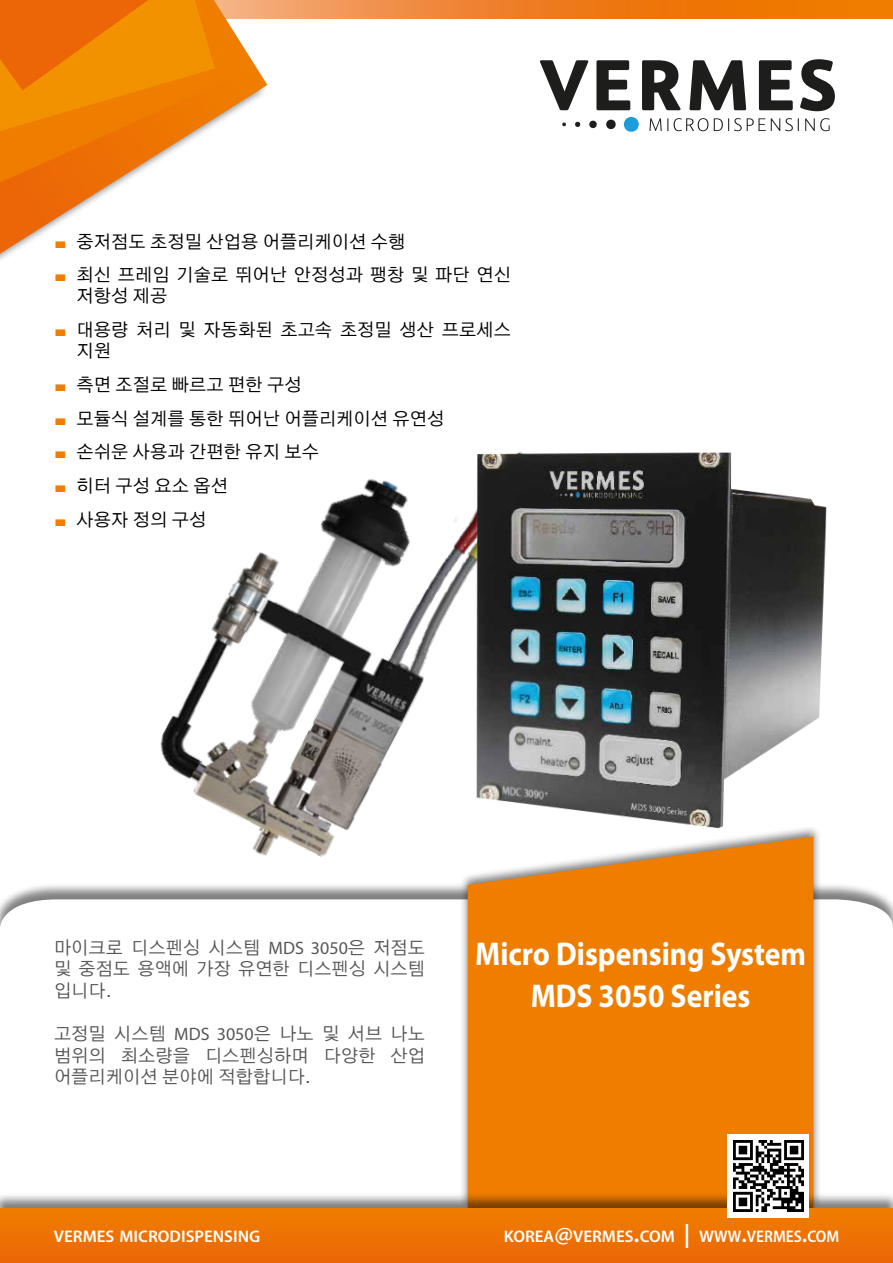
<style>
.page{position:relative;width:893px;height:1263px;background:#fff}
.page>*{position:absolute;margin:0;border:0;box-sizing:border-box;transform-origin:0 0}
.t1{font:700 33px/42px "Myriad Pro";color:#fff;text-align:center;scale:.9 1}
.t2{font:18px/21px "Gothic A1";color:#000}
.t3{font:18px/21.6px "Gothic A1";color:#575756;text-align:justify}
.t4{font:600 semi-condensed 16.8px "Myriad Pro";color:#fff;scale:1.1 1}
.s1{font-family:"Arial";font-size:14.1px;color:#ef7d00}
.s2{font-family:"Myriad Pro"}
.s3{font-size:24px}
</style>
<div class="page">
<div style="left:459px;top:824px;width:363px;height:389px;background:#000;opacity:.5"></div>
<div style="left:468px;top:854px;width:345px;height:338px;background:#ef7d00"></div>
<div style="left:0;top:1192px;width:893px;height:71px;background:#000;opacity:.5"></div>
<div style="left:0;top:1209px;width:893px;height:54px;background:#ee7203"></div>
<div style="left:727px;top:1134px;width:82px;height:83px;background:#fff"></div>
<img style="left:734px;top:1140px;width:69px;height:71px">
<svg style="left:308px;top:0;width:585px;height:18px;background:#ef7f1e"></svg>
<svg style="left:540px;top:60px;width:49px;height:50px"></svg>
<svg style="left:596px;top:60px;width:34px;height:50px"></svg>
<svg style="left:642px;top:60px;width:39px;height:50px"></svg>
<svg style="left:689px;top:60px;width:57px;height:50px"></svg>
<svg style="left:759px;top:60px;width:34px;height:50px"></svg>
<svg style="left:800px;top:59px;width:35px;height:52px"></svg>
<svg style="left:606px;top:119px;width:10px;height:11px"></svg>
<svg style="left:623px;top:117px;width:16px;height:15px"></svg>
<svg style="left:589px;top:120px;width:8px;height:8px"></svg>
<svg style="left:575px;top:122px;width:5px;height:5px"></svg>
<svg style="left:562px;top:122px;width:4px;height:4px"></svg>
<svg style="left:649px;top:118px;width:19px;height:13px"></svg>
<svg style="left:674px;top:118px;width:34px;height:13px"></svg>
<svg style="left:714px;top:118px;width:85px;height:13px"></svg>
<svg style="left:805px;top:118px;width:25px;height:13px"></svg>
<svg style="left:0;top:0;width:267px;height:254px"></svg>
<svg style="left:0;top:0;width:242px;height:183px;background:#f08b1e"></svg>
<img style="left:104px;top:478px;width:473px;height:437px">
<img style="left:437px;top:451px;width:390px;height:403px">
<p class="t2" style="left:54px;top:230px;width:353px"><span class="s1">■</span> 중저점도 초정밀 산업용 어플리케이션 수행</p>
<p class="t2" style="left:77px;top:264px;width:436px;text-indent:-23px"><span class="s1">■</span> 최신 프레임 기술로 뛰어난 안정성과 팽창 및 파단 연신 저항성 제공</p>
<p class="t2" style="left:77px;top:318px;width:436px;text-indent:-23px"><span class="s1">■</span> 대용량 처리 및 자동화된 초고속 초정밀 생산 프로세스 지원</p>
<p class="t2" style="left:54px;top:373px;width:249px"><span class="s1">■</span> 측면 조절로 빠르고 편한 구성</p>
<p class="t2" style="left:54px;top:407px;width:392px"><span class="s1">■</span> 모듈식 설계를 통한 뛰어난 어플리케이션 유연성</p>
<p class="t2" style="left:54px;top:441px;width:266px"><span class="s1">■</span> 손쉬운 사용과 간편한 유지 보수</p>
<p class="t2" style="left:54px;top:474px;width:176px"><span class="s1">■</span> 히터 구성 요소 옵션</p>
<p class="t2" style="left:54px;top:508px;width:154px"><span class="s1">■</span> 사용자 정의 구성</p>
<p class="t3" style="left:54px;top:936px;width:373px">마이크로 디스펜싱 시스템 <span class="s2">MDS 3050</span>은 저점도 및 중점도 용액에 가장 유연한 디스펜싱 시스템 입니다.</p>
<p class="t3" style="left:54px;top:1022px;width:373px">고정밀 시스템 <span class="s2">MDS 3050</span>은 나노 및 서브 나노 범위의 최소량을 디스펜싱하며 다양한 산업 어플리케이션 분야에 적합합니다.</p>
<h1 class="t1" style="left:475px;top:932px;width:369px">Micro Dispensing System<br>MDS 3050 Series</h1>
<p class="t4" style="left:54px;top:1226px;width:189px">VERMES MICRODISPENSING</p>
<p class="t4" style="left:504px;top:1226px;width:306px">KOREA<span class="s3">@</span>VERMES<span class="s3">.</span>COM <span class="s3">|</span> WWW<span class="s3">.</span>VERMES<span class="s3">.</span>COM</p>
</div>
